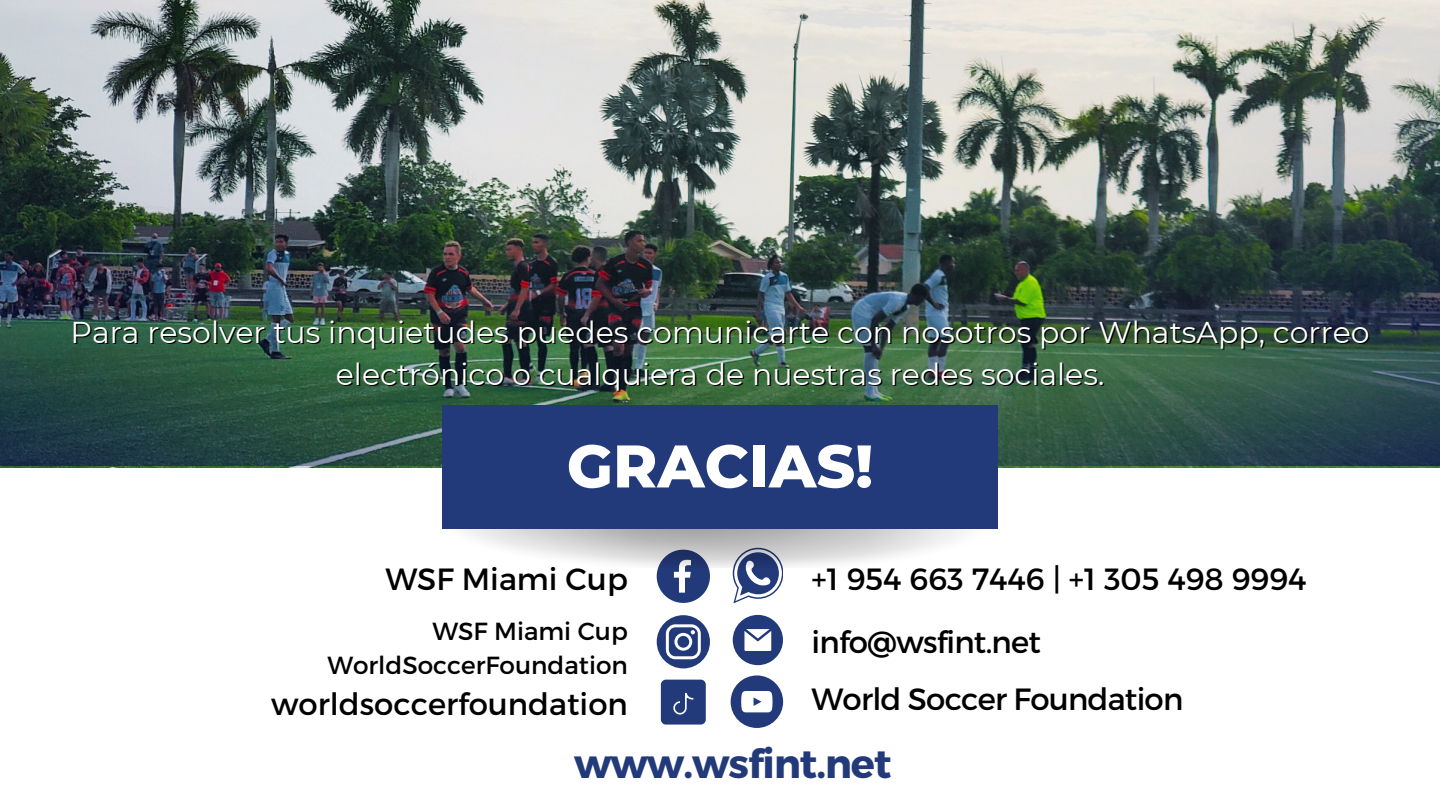
<style>
.page{position:relative;width:1440px;height:810px;background:#fff}
.page>*{position:absolute;margin:0;border:0;box-sizing:border-box;transform-origin:0 0}
.t1{font:800 60px "Montserrat";color:#fff}
.t2{font:700 40px "Montserrat";letter-spacing:-.025em;color:#233a7a}
.t3{font:30.7px "Montserrat";color:#000}
.t4{font:30.7px "Montserrat";letter-spacing:-.025em;color:#000}
.t5{font:30px/42px "Montserrat";color:#fff;text-align:center}
.t6{font:24.7px "Montserrat";color:#000}
</style>
<div class="page">
<svg style="left:733px;top:568px;width:50px;height:35px"></svg>
<svg style="left:733px;top:615px;width:50px;height:50px"></svg>
<svg style="left:657px;top:615px;width:53px;height:53px"></svg>
<svg style="left:661px;top:680px;width:45px;height:45px;background:#314682"></svg>
<svg style="left:657px;top:568px;width:53px;height:35px"></svg>
<img style="left:0;top:0;width:1440px;height:465px">
<img style="left:442px;top:528px;width:556px;height:40px">
<div style="left:442px;top:405px;width:556px;height:123px;background:#233a7a"></div>
<svg style="left:731px;top:675px;width:52px;height:53px"></svg>
<p class="t5" style="left:71px;top:311px;width:1301px">Para resolver tus inquietudes puedes comunicarte con nosotros por WhatsApp, correo electrónico o cualquiera de nuestras redes sociales.</p>
<p class="t1" style="left:567px;top:429px;width:308px">GRACIAS!</p>
<p class="t3" style="left:812px;top:559px;width:497px">+1 954 663 7446 | +1 305 498 9994</p>
<p class="t4" style="left:812px;top:622px;width:231px">info@wsfint.net</p>
<p class="t3" style="left:385px;top:559px;width:244px">WSF Miami Cup</p>
<p class="t6" style="left:433px;top:615px;width:197px">WSF Miami Cup</p>
<p class="t6" style="left:328px;top:649px;width:302px">WorldSoccerFoundation</p>
<p class="t3" style="left:271px;top:684px;width:358px">worldsoccerfoundation</p>
<p class="t4" style="left:812px;top:679px;width:373px">World Soccer Foundation</p>
<p class="t2" style="left:574px;top:738px;width:319px">www.wsfint.net</p>
</div>
